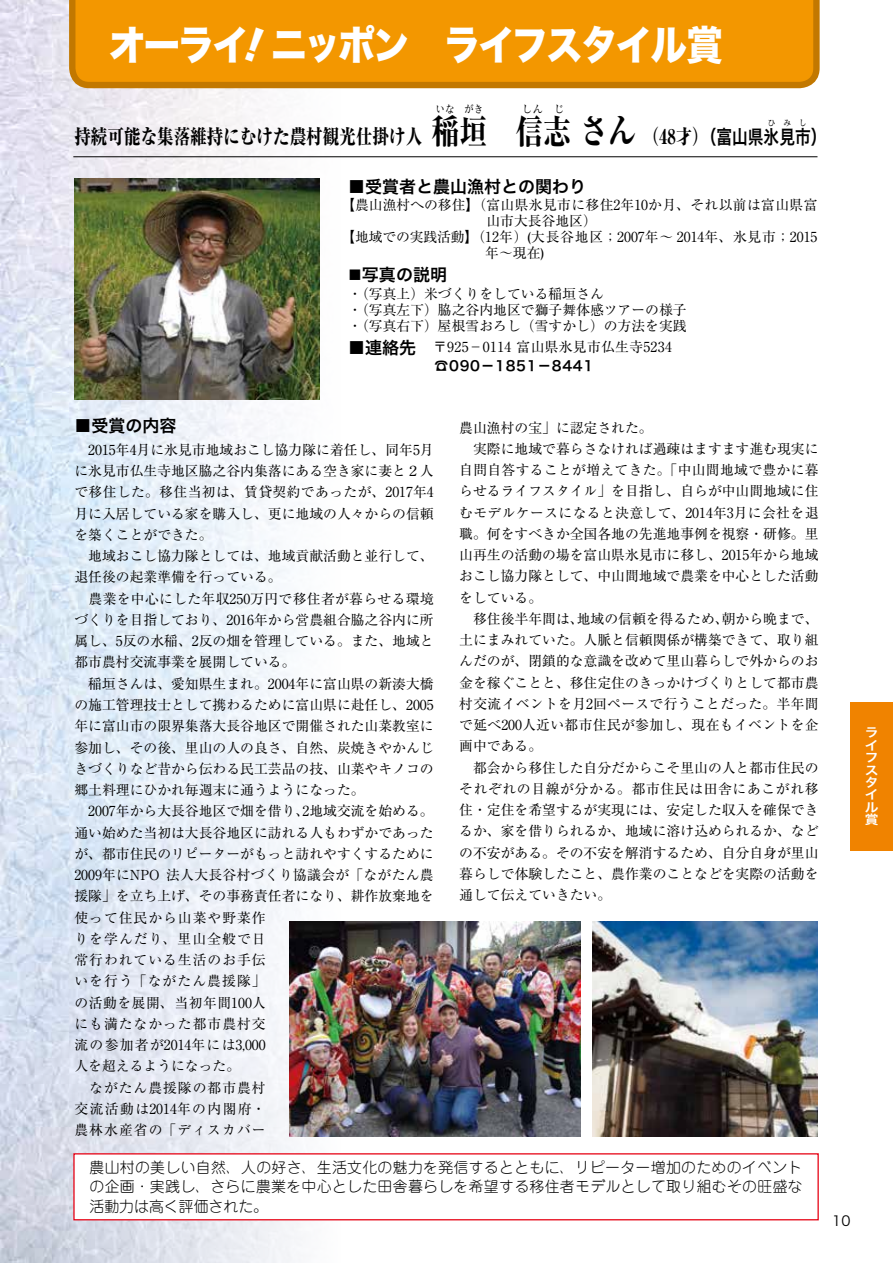
<style>
.page{position:relative;width:893px;height:1263px;background:#fff}
.page>*{position:absolute;margin:0;border:0;box-sizing:border-box;transform-origin:0 0}
.t1{font:40.35px "Hira Kaku Std W8";letter-spacing:-.05em;color:#fff;scale:.9 1}
.t2{font:800 34.05px "Ryumin Pro";color:#000;scale:.82 1}
.t3{font:800 20.25px "Ryumin Pro";color:#000;scale:.82 1}
.t4{font:19.2px "Hira Kaku Pro W6";color:#000;scale:.82 1}
.t5{font:16.95px "Hira Kaku Pro W6";color:#000}
.t6{font:300 14.85px/19.2px "Jun 101 Pro";letter-spacing:.02em;color:#000;text-align:justify}
.t7{font:13.8px/21.3px "Ryumin Pro";color:#000}
.t8{font:13.8px "Ryumin Pro";letter-spacing:.025em;color:#000}
.t9{font:13.8px "Ryumin Pro";letter-spacing:.02em;color:#000}
.t10{font:13.8px "Hira Kaku Std W6";letter-spacing:.05em;color:#000;scale:1.04 1}
.t11{font:13.8px "Hira Kaku Pro W3";color:#000}
.t12{font:12.45px/12.5px "Hira Kaku Pro W6";color:#fff;text-align:justify;scale:1.11 1}
.t13{font:800 10.65px "Ryumin Pro";color:#000;scale:.9 1}
.t14{font:800 10.65px "Ryumin Pro";color:#000}
.t15{font:8.55px "Hira Min Pro W3";color:#000;scale:.9 1}
.s1{font-family:"Ryumin Pro";font-weight:800;font-size:34.05px}
.s2{font-family:"Ryumin Pro";font-weight:800;font-size:20.25px}
.s3{font-size:34.05px}
.s4{font-size:13.8px}
.s5{font-family:"Hira Kaku Pro W6";font-size:16.95px}
</style>
<div class="page">
<img style="left:0;top:0;width:340px;height:1263px">
<div style="left:74px;top:1154px;width:744px;height:66px;background:#fff"></div>
<div style="left:73px;top:1153px;width:746px;height:67px;border:1px solid #e60012"></div>
<svg style="left:66px;top:0;width:754px;height:91px;background:#ef9709"></svg>
<hr style="left:73px;top:156px;width:744px;height:1px;background:#000">
<img style="left:74px;top:178px;width:246px;height:221px">
<img style="left:289px;top:922px;width:292px;height:214px">
<img style="left:593px;top:922px;width:225px;height:214px">
<div style="left:850px;top:702px;width:43px;height:148px;background:#f08300"></div>
<svg style="left:245px;top:27px;width:19px;height:35px"></svg>
<h1 class="t1" style="left:109px;top:23px;width:157px">オーライ</h1>
<h1 class="t1" style="left:271px;top:23px;width:504px">ニッポン　ライフスタイル賞</h1>
<p class="t13" style="left:435px;top:101px;width:55px">いな　がき</p>
<h2 class="t2" style="left:459px;top:105px;width:104px">垣 信</h2>
<p class="t14" style="left:522px;top:101px;width:44px">しん　じ</p>
<h3 class="t4" style="left:543px;top:120px;width:347px"><span class="s1">志 さん</span> <span class="s2">（48才）</span>（富山県氷見市）</h3>
<h3 class="t3" style="left:74px;top:121px;width:471px">持続可能な集落維持にむけた農村観光仕掛け人<span class="s3">稲</span></h3>
<p class="t15" style="left:768px;top:116px;width:10px">ひ</p>
<p class="t15" style="left:783px;top:116px;width:10px">み</p>
<p class="t15" style="left:799px;top:116px;width:10px">し</p>
<p class="t5" style="left:348px;top:171px;width:240px">■受賞者と農山漁村との関わり</p>
<p class="t8" style="left:341px;top:194px;width:478px">【農山漁村への移住】（富山県氷見市に移住2年10か月、それ以前は富山県富</p>
<p class="t7" style="left:486px;top:210px;width:112px">山市大長谷地区）</p>
<p class="t7" style="left:341px;top:226px;width:478px">【地域での実践活動】（12年）(大長谷地区；2007年～ 2014年、氷見市；2015</p>
<p class="t7" style="left:485px;top:241px;width:60px">年～現在)</p>
<p class="t5" style="left:348px;top:259px;width:100px"><span class="s4">■</span>写真の説明</p>
<p class="t7" style="left:348px;top:285px;width:340px;line-height:15.9px">・（写真上）米づくりをしている稲垣さん<br>・（写真左下）脇之谷内地区で獅子舞体感ツアーの様子・（写真右下）屋根雪おろし（雪すかし）の方法を実践</p>
<p class="t9" style="left:348px;top:336px;width:325px"><span class="s5">■連絡先　</span>〒925－0114 富山県氷見市仏生寺5234</p>
<p class="t10" style="left:348px;top:355px;width:237px">　　　　　 ☎090－1851－8441</p>
<p class="t5" style="left:74px;top:410px;width:104px">■受賞の内容</p>
<p class="t7" style="left:74px;top:438px;width:361px">　2015年4月に氷見市地域おこし協力隊に着任し、同年5月に氷見市仏生寺地区脇之谷内集落にある空き家に妻と２人で移住した。移住当初は、賃貸契約であったが、2017年4月に入居している家を購入し、更に地域の人々からの信頼を築くことができた。<br>　地域おこし協力隊としては、地域貢献活動と並行して、退任後の起業準備を行っている。<br>　農業を中心にした年収250万円で移住者が暮らせる環境づくりを目指しており、2016年から営農組合脇之谷内に所属し、5反の水稲、2反の畑を管理している。また、地域と都市農村交流事業を展開している。<br>　稲垣さんは、愛知県生まれ。2004年に富山県の新湊大橋の施工管理技士として携わるために富山県に赴任し、2005年に富山市の限界集落大長谷地区で開催された山菜教室に参加し、その後、里山の人の良さ、自然、炭焼きやかんじきづくりなど昔から伝わる民工芸品の技、山菜やキノコの郷土料理にひかれ毎週末に通うようになった。<br>　2007年から大長谷地区で畑を借り、2地域交流を始める。通い始めた当初は大長谷地区に訪れる人もわずかであったが、都市住民のリピーターがもっと訪れやすくするために<br>2009年にNPO 法人大長谷村づくり協議会が「ながたん農援隊」を立ち上げ、その事務責任者になり、耕作放棄地を使って住民から山菜や野菜作<br>りを学んだり、里山全般で日<br>常行われている生活のお手伝<br>いを行う「ながたん農援隊」<br>の活動を展開、当初年間100人<br>にも満たなかった都市農村交<br>流の参加者が2014年には3,000<br>人を超えるようになった。<br>　ながたん農援隊の都市農村<br>交流活動は2014年の内閣府・<br>農林水産省の「ディスカバー</p>
<p class="t7" style="left:459px;top:416px;width:361px">農山漁村の宝」に認定された。<br>　実際に地域で暮らさなければ過疎はますます進む現実に自問自答することが増えてきた。「中山間地域で豊かに暮らせるライフスタイル」を目指し、自らが中山間地域に住むモデルケースになると決意して、2014年3月に会社を退職。何をすべきか全国各地の先進地事例を視察・研修。里山再生の活動の場を富山県氷見市に移し、2015年から地域おこし協力隊として、中山間地域で農業を中心とした活動をしている。<br>　移住後半年間は、地域の信頼を得るため、朝から晩まで、土にまみれていた。人脈と信頼関係が構築できて、取り組んだのが、閉鎖的な意識を改めて里山暮らしで外からのお金を稼ぐことと、移住定住のきっかけづくりとして都市農村交流イベントを月2回ペースで行うことだった。半年間で延べ200人近い都市住民が参加し、現在もイベントを企画中である。<br>　都会から移住した自分だからこそ里山の人と都市住民のそれぞれの目線が分かる。都市住民は田舎にあこがれ移住・定住を希望するが実現には、安定した収入を確保できるか、家を借りられるか、地域に溶け込められるか、などの不安がある。その不安を解消するため、自分自身が里山暮らしで体験したこと、農作業のことなどを実際の活動を通して伝えていきたい。</p>
<p class="t6" style="left:90px;top:1156px;width:715px">農山村の美しい自然、人の好さ、生活文化の魅力を発信するとともに、リピーター増加のためのイベントの企画・実践し、さらに農業を中心とした田舎暮らしを希望する移住者モデルとして取り組むその旺盛な活動力は高く評価された。</p>
<p class="t12" style="left:865px;top:726px;width:14px">ライフスタイル賞</p>
<p class="t11" style="left:832px;top:1208px;width:20px">10</p>
</div>
